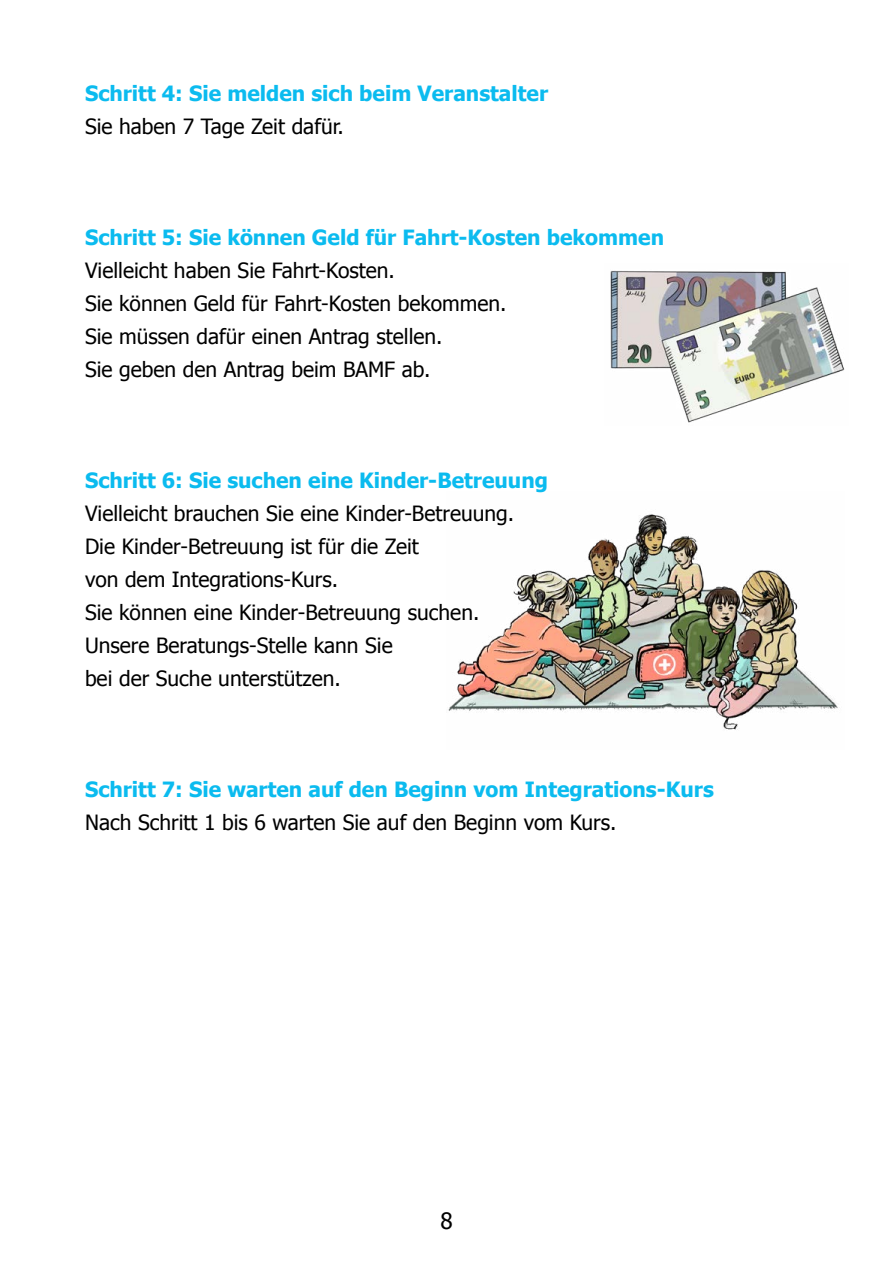
<style>
.page{position:relative;width:893px;height:1263px;background:#fff}
.page>*{position:absolute;margin:0;border:0;box-sizing:border-box;transform-origin:0 0}
.t1{font:22.5px "Tahoma";color:#000}
.Fliess{font:21px/33px "Tahoma";color:#000}
.Head2{font:700 21px "Tahoma";color:#0bbbef}
</style>
<div class="page">
<img style="left:448px;top:514px;width:390px;height:216px">
<img style="left:610px;top:270px;width:235px;height:153px">
<h2 class="Head2" style="left:85px;top:79px;width:465px">Schritt 4: Sie melden sich beim Veranstalter</h2>
<p class="Fliess" style="left:85px;top:109px;width:260px">Sie haben 7 Tage Zeit dafür.</p>
<h2 class="Head2" style="left:85px;top:223px;width:581px">Schritt 5: Sie können Geld für Fahrt-Kosten bekommen</h2>
<p class="Fliess" style="left:85px;top:253px;width:311px">Vielleicht haben Sie Fahrt-Kosten.</p>
<p class="Fliess" style="left:85px;top:286px;width:423px">Sie können Geld für Fahrt-Kosten bekommen.</p>
<p class="Fliess" style="left:85px;top:319px;width:359px">Sie müssen dafür einen Antrag stellen.</p>
<p class="Fliess" style="left:85px;top:352px;width:347px">Sie geben den Antrag beim BAMF ab.</p>
<h2 class="Head2" style="left:85px;top:466px;width:464px">Schritt 6: Sie suchen eine Kinder-Betreuung</h2>
<p class="Fliess" style="left:85px;top:496px;width:431px">Vielleicht brauchen Sie eine Kinder-Betreuung.</p>
<p class="Fliess" style="left:85px;top:529px;width:335px">Die Kinder-Betreuung ist für die Zeit von dem Integrations-Kurs.</p>
<p class="Fliess" style="left:85px;top:595px;width:396px">Sie können eine Kinder-Betreuung suchen.</p>
<p class="Fliess" style="left:85px;top:628px;width:309px">Unsere Beratungs-Stelle kann Sie bei der Suche unterstützen.</p>
<h2 class="Head2" style="left:85px;top:775px;width:630px">Schritt 7: Sie warten auf den Beginn vom Integrations-Kurs</h2>
<p class="Fliess" style="left:85px;top:805px;width:533px">Nach Schritt 1 bis 6 warten Sie auf den Beginn vom Kurs.</p>
<p class="t1" style="left:440px;top:1206px;width:14px">8</p>
</div>
